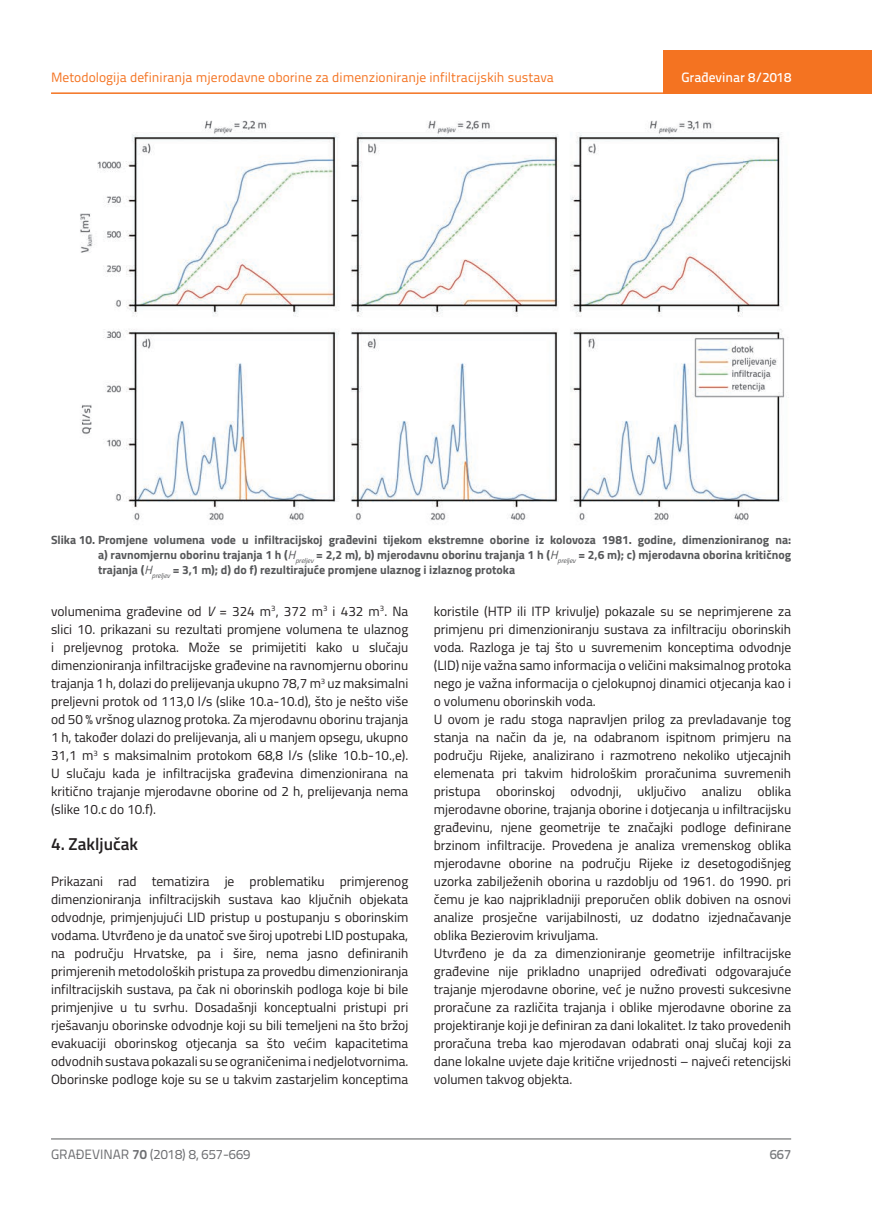
<style>
.page{position:relative;width:872px;height:1212px;background:#fff}
.page>*{position:absolute;margin:0;border:0;box-sizing:border-box;transform-origin:0 0}
.t1{font:600 17.25px "Titillium";color:#231f20}
.t2{font:13.5px/18px "Titillium";color:#231f20;text-align:justify}
.t3{font:13.5px "Titillium Text 22 L";color:#f47321}
.t4{font:13.5px "Titillium Text 22 L";color:#6c6d70}
.t5{font:500 13.5px "Titillium Text 22 L";color:#fff}
.t6{font:500 13.5px "Titillium Text 22 L";color:#787a7d}
.t7{font:700 12px/15px "Titillium";color:#57585a;text-align:justify}
.s1{font-weight:400;font-style:italic}
.s2{font-style:italic}
.s3{font-weight:700}
</style>
<div class="page">
<hr style="left:51px;top:92px;width:821px;height:2px;background:#f47321">
<div style="left:663px;top:50px;width:209px;height:44px;background:#f47321"></div>
<hr style="left:51px;top:1139px;width:740px;height:1px;background:#57585a">
<img style="left:80px;top:120px;width:705px;height:401px">
<p class="t3" style="left:51px;top:68px;width:504px">Metodologija definiranja mjerodavne oborine za dimenzioniranje infiltracijskih sustava</p>
<p class="t5" style="left:681px;top:67px;width:111px">Građevinar 8/2018</p>
<p class="t7" style="left:98px;top:532px;width:694px;text-indent:-47px">Slika 10. Promjene volumena vode u infiltracijskoj građevini tijekom ekstremne oborine iz kolovoza 1981. godine, dimenzioniranog na: a) ravnomjernu oborinu trajanja 1 h (<span class="s1">H</span><sub>preljev</sub> = 2,2 m), b) mjerodavnu oborinu trajanja 1 h (<span class="s1">H</span><sub>preljev</sub> = 2,6 m); c) mjerodavna oborina kritičnog trajanja (<span class="s1">H</span><sub>preljev</sub> = 3,1 m); d) do f) rezultirajuće promjene ulaznog i izlaznog protoka</p>
<p class="t2" style="left:51px;top:601px;width:359px">volumenima građevine od <span class="s2">V</span> = 324 m<sup>3</sup>, 372 m<sup>3</sup> i 432 m<sup>3</sup>. Na slici 10. prikazani su rezultati promjene volumena te ulaznog i preljevnog protoka. Može se primijetiti kako u slučaju dimenzioniranja infiltracijske građevine na ravnomjernu oborinu trajanja 1 h, dolazi do prelijevanja ukupno 78,7 m<sup>3</sup> uz maksimalni preljevni protok od 113,0 l/s (slike 10.a-10.d), što je nešto više od 50 % vršnog ulaznog protoka. Za mjerodavnu oborinu trajanja 1 h, također dolazi do prelijevanja, ali u manjem opsegu, ukupno 31,1 m<sup>3</sup> s maksimalnim protokom 68,8 l/s (slike 10.b-10.,e).<br>U slučaju kada je infiltracijska građevina dimenzionirana na kritično trajanje mjerodavne oborine od 2 h, prelijevanja nema (slike 10.c do 10.f).</p>
<p class="t1" style="left:51px;top:831px;width:89px">4. Zaključak</p>
<p class="t2" style="left:51px;top:872px;width:359px">Prikazani rad tematizira je problematiku primjerenog dimenzioniranja infiltracijskih sustava kao ključnih objekata odvodnje, primjenjujući LID pristup u postupanju s oborinskim vodama. Utvrđeno je da unatoč sve široj upotrebi LID postupaka, na području Hrvatske, pa i šire, nema jasno definiranih primjerenih metodoloških pristupa za provedbu dimenzioniranja infiltracijskih sustava, pa čak ni oborinskih podloga koje bi bile primjenjive u tu svrhu. Dosadašnji konceptualni pristupi pri rješavanju oborinske odvodnje koji su bili temeljeni na što bržoj evakuaciji oborinskog otjecanja sa što većim kapacitetima odvodnih sustava pokazali su se ograničenima i nedjelotvornima.<br>Oborinske podloge koje su se u takvim zastarjelim konceptima</p>
<p class="t2" style="left:434px;top:601px;width:359px;text-align:left">koristile (HTP ili ITP krivulje) pokazale su se neprimjerene za primjenu pri dimenzioniranju sustava za infiltraciju oborinskih voda. Razloga je taj što u suvremenim konceptima odvodnje (LID) nije važna samo informacija o veličini maksimalnog protoka nego je važna informacija o cjelokupnoj dinamici otjecanja kao i o volumenu oborinskih voda.<br>U ovom je radu stoga napravljen prilog za prevladavanje tog stanja na način da je, na odabranom ispitnom primjeru na području Rijeke, analizirano i razmotreno nekoliko utjecajnih elemenata pri takvim hidrološkim proračunima suvremenih pristupa oborinskoj odvodnji, uključivo analizu oblika mjerodavne oborine, trajanja oborine i dotjecanja u infiltracijsku građevinu, njene geometrije te značajki podloge definirane brzinom infiltracije. Provedena je analiza vremenskog oblika mjerodavne oborine na području Rijeke iz desetogodišnjeg uzorka zabilježenih oborina u razdoblju od 1961. do 1990. pri čemu je kao najprikladniji preporučen oblik dobiven na osnovi analize prosječne varijabilnosti, uz dodatno izjednačavanje oblika Bezierovim krivuljama.<br>Utvrđeno je da za dimenzioniranje geometrije infiltracijske građevine nije prikladno unaprijed određivati odgovarajuće trajanje mjerodavne oborine, već je nužno provesti sukcesivne proračune za različita trajanja i oblike mjerodavne oborine za projektiranje koji je definiran za dani lokalitet. Iz tako provedenih proračuna treba kao mjerodavan odabrati onaj slučaj koji za dane lokalne uvjete daje kritične vrijednosti – najveći retencijski volumen takvog objekta.</p>
<p class="t4" style="left:51px;top:1144px;width:201px">GRAĐEVINAR <span class="s3">70</span> (2018) 8, 657-669</p>
<p class="t6" style="left:769px;top:1144px;width:23px">667</p>
</div>
